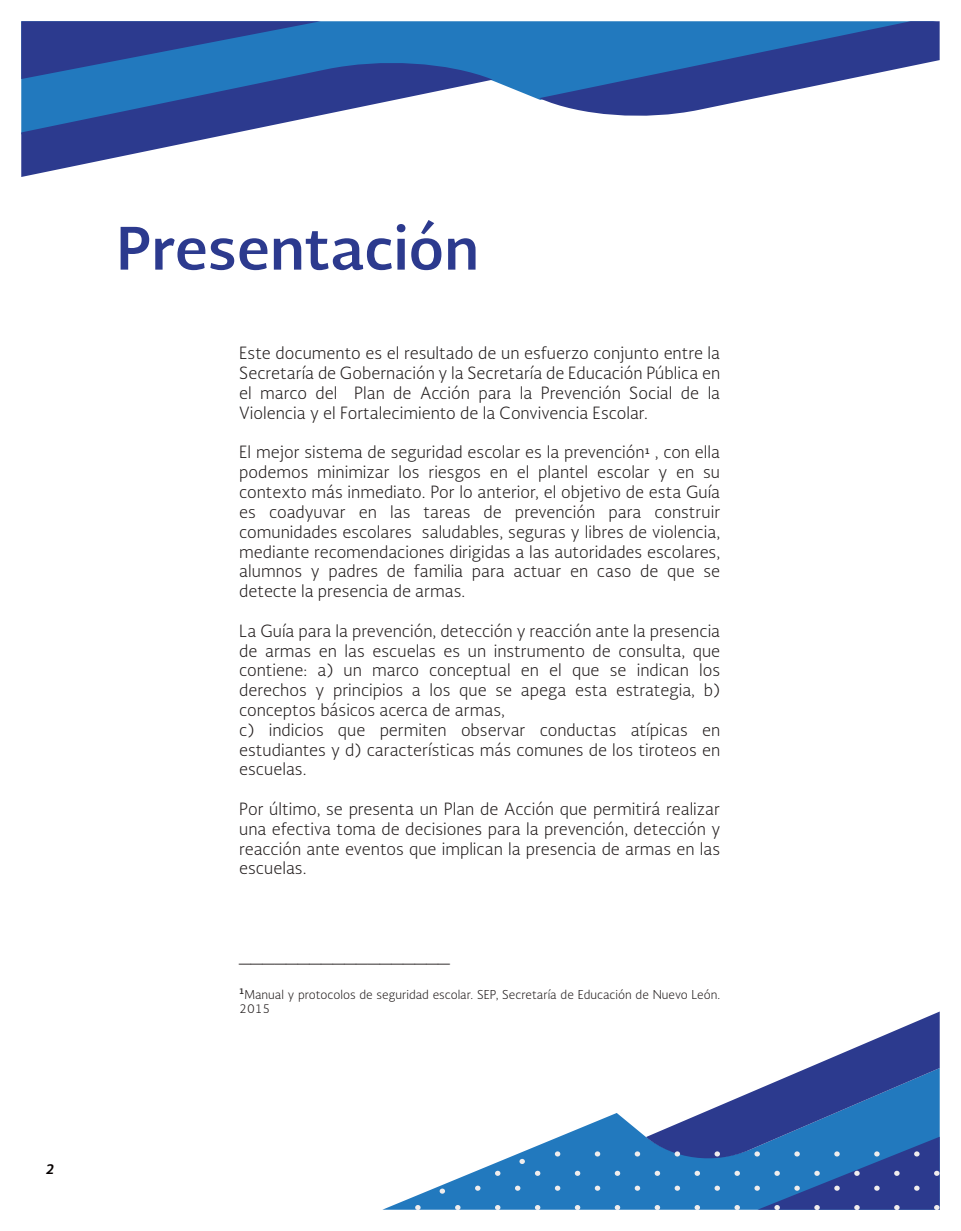
<style>
.page{position:relative;width:961px;height:1231px;background:#fff}
.page>*{position:absolute;margin:0;border:0;box-sizing:border-box;transform-origin:0 0}
.t1{font:700 57px "Soberana Sans";color:#2c3a8e}
.t2{font:300 18px "Soberana Sans";color:#241f1f}
.t3{font:300 16.5px/19.8px "Soberana Sans";color:#241f1f;text-align:justify}
.t4{font:italic 700 13.5px "Soberana Sans";color:#060000}
.t5{font:300 12px/14.4px "Soberana Sans";color:#241f1f}
</style>
<div class="page">
<svg style="left:321px;top:21px;width:218px;height:79px;background:#2d7fc1"></svg>
<svg style="left:21px;top:58px;width:472px;height:119px"></svg>
<svg style="left:539px;top:21px;width:400px;height:95px"></svg>
<svg style="left:21px;top:21px;width:300px;height:58px;background:#2759a5"></svg>
<svg style="left:384px;top:1113px;width:262px;height:96px;fill:#2279be"></svg>
<svg style="left:614px;top:1205px;width:6px;height:5px"></svg>
<svg style="left:575px;top:1205px;width:5px;height:5px"></svg>
<svg style="left:535px;top:1205px;width:5px;height:5px"></svg>
<svg style="left:495px;top:1205px;width:5px;height:5px"></svg>
<svg style="left:455px;top:1205px;width:5px;height:5px"></svg>
<svg style="left:415px;top:1205px;width:5px;height:5px"></svg>
<svg style="left:634px;top:1185px;width:6px;height:5px"></svg>
<svg style="left:595px;top:1185px;width:5px;height:5px"></svg>
<svg style="left:555px;top:1185px;width:5px;height:5px"></svg>
<svg style="left:515px;top:1185px;width:5px;height:5px"></svg>
<svg style="left:475px;top:1185px;width:5px;height:5px"></svg>
<svg style="left:439px;top:1188px;width:6px;height:5px"></svg>
<svg style="left:614px;top:1170px;width:6px;height:5px"></svg>
<svg style="left:575px;top:1170px;width:5px;height:5px"></svg>
<svg style="left:535px;top:1170px;width:5px;height:5px"></svg>
<svg style="left:495px;top:1170px;width:5px;height:5px"></svg>
<svg style="left:646px;top:1012px;width:293px;height:198px"></svg>
<svg style="left:634px;top:1151px;width:6px;height:5px"></svg>
<svg style="left:595px;top:1151px;width:5px;height:5px"></svg>
<svg style="left:555px;top:1151px;width:5px;height:5px"></svg>
<svg style="left:519px;top:1158px;width:6px;height:6px"></svg>
<p class="t4" style="left:46px;top:1159px;width:10px">2</p>
<h1 class="t1" style="left:116px;top:210px;width:364px">Presentación</h1>
<p class="t3" style="left:239px;top:343px;width:482px">Este documento es el resultado de un esfuerzo conjunto entre la Secretaría de Gobernación y la Secretaría de Educación Pública en el marco del Plan de Acción para la Prevención Social de la Violencia y el Fortalecimiento de la Convivencia Escolar.</p>
<p class="t3" style="left:239px;top:442px;width:482px">El mejor sistema de seguridad escolar es la prevención<sup>1</sup> , con ella podemos minimizar los riesgos en el plantel escolar y en su contexto más inmediato. Por lo anterior, el objetivo de esta Guía es coadyuvar en las tareas de prevención para construir comunidades escolares saludables, seguras y libres de violencia, mediante recomendaciones dirigidas a las autoridades escolares, alumnos y padres de familia para actuar en caso de que se detecte la presencia de armas.</p>
<p class="t3" style="left:239px;top:620px;width:482px;text-align:left">La Guía para la prevención, detección y reacción ante la presencia de armas en las escuelas es un instrumento de consulta, que contiene: a) un marco conceptual en el que se indican los derechos y principios a los que se apega esta estrategia, b) conceptos básicos acerca de armas,<br>c) indicios que permiten observar conductas atípicas en estudiantes y d) características más comunes de los tiroteos en escuelas.</p>
<p class="t3" style="left:239px;top:798px;width:482px">Por último, se presenta un Plan de Acción que permitirá realizar una efectiva toma de decisiones para la prevención, detección y reacción ante eventos que implican la presencia de armas en las escuelas.</p>
<p class="t2" style="left:239px;top:942px;width:212px">__________________</p>
<p class="t5" style="left:239px;top:986px;width:482px"><sup>1</sup>Manual y protocolos de seguridad escolar. SEP, Secretaría de Educación de Nuevo León.<br>2015</p>
</div>
